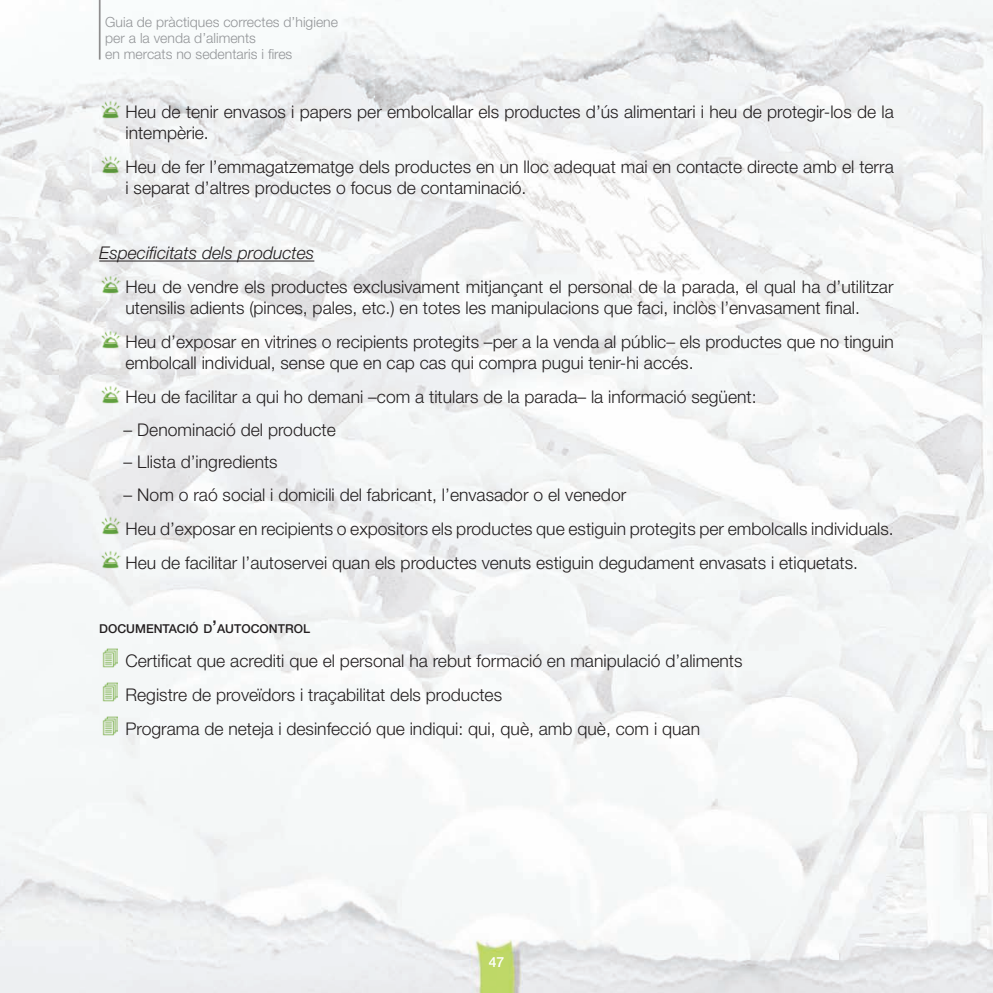
<style>
.page{position:relative;width:993px;height:993px;background:#fff}
.page>*{position:absolute;margin:0;border:0;box-sizing:border-box;transform-origin:0 0}
.t1{font:300 17.5px/21px "Helvetica Neue LT Std";color:#231f20}
.t2{font:italic 300 17.5px "Helvetica Neue LT Std";color:#231f20}
.t3{font:300 14px/15.8px "Helvetica Neue LT Std";color:#939598}
.t4{font:500 14px "Helvetica Neue LT Std";color:#fff}
.t5{font:500 12.25px "Helvetica Neue LT Std";color:#231f20}
.s1{font-size:17.5px}
</style>
<div class="page">
<img style="left:0;top:0;width:992px;height:992px">
<hr style="left:99px;top:0;width:1px;height:60px;background:#231f20">
<hr style="left:99px;top:260px;width:215px;height:1px;background:#231f20">
<img style="left:99px;top:99px;width:21px;height:19px">
<img style="left:99px;top:154px;width:21px;height:19px">
<img style="left:99px;top:274px;width:21px;height:19px">
<img style="left:99px;top:329px;width:21px;height:19px">
<img style="left:99px;top:384px;width:21px;height:19px">
<img style="left:99px;top:515px;width:21px;height:19px">
<img style="left:99px;top:549px;width:21px;height:19px">
<img style="left:102px;top:648px;width:16px;height:19px">
<img style="left:102px;top:682px;width:16px;height:19px">
<img style="left:102px;top:716px;width:16px;height:19px">
<p class="t3" style="left:105px;top:14px;width:234px">Guia de pràctiques correctes d’higiene per a la venda d’aliments<br>en mercats no sedentaris i fires</p>
<p class="t1" style="left:125px;top:101px;width:769px">Heu de tenir envasos i papers per embolcallar els productes d’ús alimentari i heu de protegir-los de la intempèrie.</p>
<p class="t1" style="left:125px;top:156px;width:769px">Heu de fer l’emmagatzematge dels productes en un lloc adequat mai en contacte directe amb el terra i separat d’altres productes o focus de contaminació.</p>
<p class="t2" style="left:99px;top:242px;width:216px">Especificitats dels productes</p>
<p class="t1" style="left:125px;top:276px;width:769px">Heu de vendre els productes exclusivament mitjançant el personal de la parada, el qual ha d’utilitzar utensilis adients (pinces, pales, etc.) en totes les manipulacions que faci, inclòs l’envasament final.</p>
<p class="t1" style="left:125px;top:331px;width:769px">Heu d’exposar en vitrines o recipients protegits –per a la venda al públic– els productes que no tinguin embolcall individual, sense que en cap cas qui compra pugui tenir-hi accés.</p>
<p class="t1" style="left:125px;top:386px;width:632px">Heu de facilitar a qui ho demani –com a titulars de la parada– la informació següent:</p>
<p class="t1" style="left:124px;top:418px;width:214px">– Denominació del producte</p>
<p class="t1" style="left:124px;top:451px;width:155px">– Llista d’ingredients</p>
<p class="t1" style="left:124px;top:477px;width:771px;line-height:33.9px">– Nom o raó social i domicili del fabricant, l’envasador o el venedor<br>Heu d’exposar en recipients o expositors els productes que estiguin protegits per embolcalls individuals.<br>Heu de facilitar l’autoservei quan els productes venuts estiguin degudament envasats i etiquetats.</p>
<p class="t5" style="left:99px;top:621px;width:212px">DOCUMENTACIÓ D<span class="s1">’</span>AUTOCONTROL</p>
<p class="t1" style="left:125px;top:643px;width:618px;line-height:33.9px">Certificat que acrediti que el personal ha rebut formació en manipulació d’aliments<br>Registre de proveïdors i traçabilitat dels productes<br>Programa de neteja i desinfecció que indiqui: qui, què, amb què, com i quan</p>
<p class="t4" style="left:488px;top:953px;width:17px">47</p>
</div>
